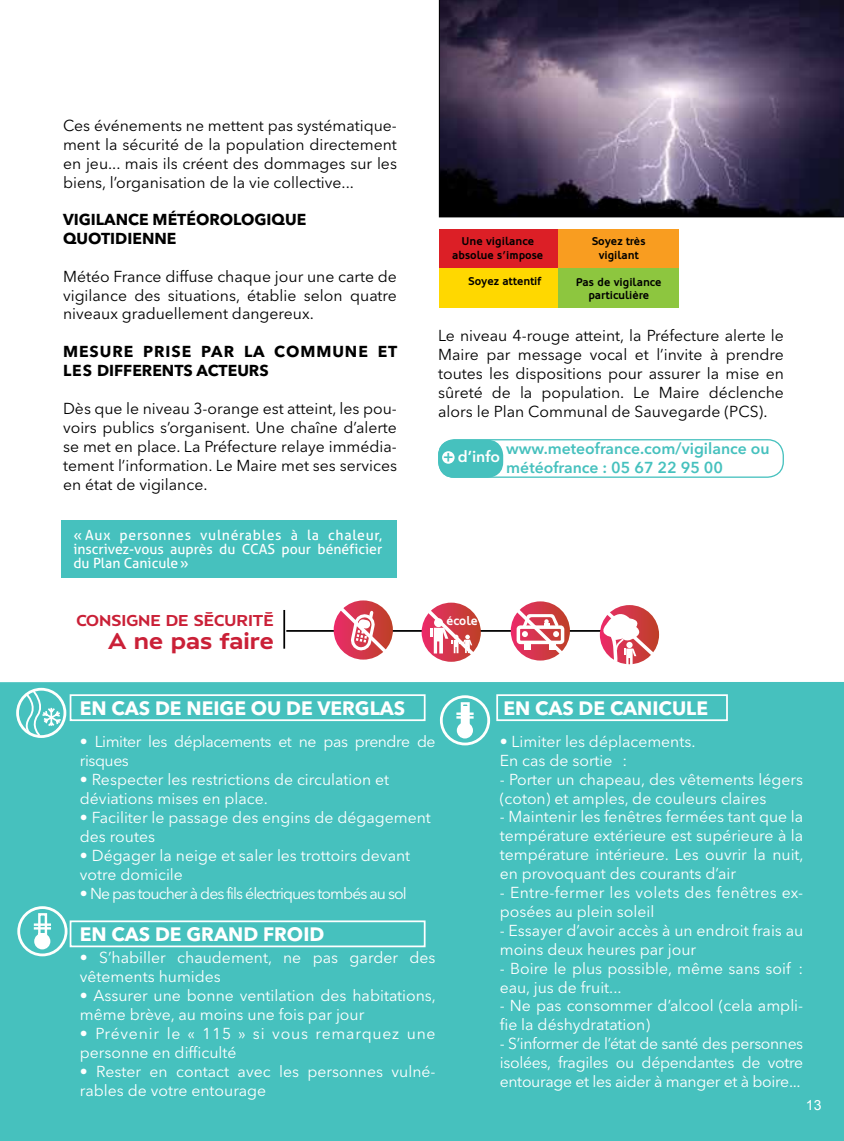
<style>
.page{position:relative;width:844px;height:1141px;background:#fff}
.page>*{position:absolute;margin:0;border:0;box-sizing:border-box;transform-origin:0 0}
.t1{font:22.75px "Pau Display";color:#ca2037}
.t2{font:700 19.25px "Avenir Next LT Pro";color:#fff}
.t3{font:15.75px/18.9px "Avenir Next LT Pro";color:#fff}
.t4{font:15.75px/18.9px "Avenir Next LT Pro";color:#000;text-align:justify}
.t5{font:15.75px/18.9px "Avenir Next LT Pro";letter-spacing:.02em;color:#fff}
.t6{font:15.75px/18.9px "Avenir Next LT Pro";letter-spacing:.03em;color:#fff}
.t7{font:600 15.75px/18.9px "Avenir Next LT Pro";color:#46c1be}
.t8{font:15.75px/18.9px "Avenir Next LT Pro";letter-spacing:-.03em;color:#fff}
.t9{font:700 15.75px/18.9px "Avenir Next LT Pro";letter-spacing:.06em;color:#000}
.t10{font:15.75px "Avenir Next LT Pro";letter-spacing:-.06em;color:#fff}
.t11{font:700 15.75px/18.9px "Avenir Next LT Pro";color:#000}
.t12{font:15.75px "Pau Display";color:#ca2037}
.t13{font:600 15.75px "Avenir Next LT Pro";color:#fff}
.t14{font:14px/14px "Aller";color:#fff;text-align:justify}
.t15{font:14px "Arial";color:#fff}
.t16{font:700 12.25px "Oblik";color:#fff}
.t17{font:700 11.2px/13.5px "Oblik";color:#000;text-align:center}
.s1{color:#46c1be}
</style>
<div class="page">
<div style="left:0;top:682px;width:843px;height:459px;background:#46c1be"></div>
<svg style="left:439px;top:0;width:404px;height:217px;background:#524760"></svg>
<div style="left:34px;top:933px;width:16px;height:16px;background:#fff;border-radius:50%"></div>
<div style="left:38px;top:913px;width:9px;height:23px;border:2px solid #fff"></div>
<div style="left:38px;top:933px;width:7px;height:11px;background:#fff"></div>
<hr style="left:34px;top:923px;width:17px;height:3px;background:#fff">
<hr style="left:34px;top:927px;width:17px;height:3px;background:#fff">
<div style="left:17px;top:906px;width:50px;height:50px;border:3px solid #fffffd;border-radius:50%"></div>
<div style="left:16px;top:688px;width:50px;height:50px;border:3px solid #fffffd;border-radius:50%"></div>
<svg style="left:20px;top:689px;width:43px;height:48px"></svg>
<hr style="left:286px;top:630px;width:356px;height:2px;background:#000">
<hr style="left:283px;top:610px;width:2px;height:39px;background:#000">
<svg style="left:421px;top:603px;width:59px;height:59px"></svg>
<svg style="left:423px;top:605px;width:56px;height:56px"></svg>
<svg style="left:333px;top:600px;width:60px;height:60px"></svg>
<svg style="left:335px;top:602px;width:56px;height:56px"></svg>
<svg style="left:597px;top:606px;width:60px;height:59px"></svg>
<div style="left:439px;top:229px;width:119px;height:40px;background:#dc1f26"></div>
<div style="left:558px;top:229px;width:121px;height:40px;background:#f99d20"></div>
<div style="left:439px;top:268px;width:120px;height:40px;background:#ffd800"></div>
<div style="left:558px;top:268px;width:121px;height:40px;background:#8dc63f"></div>
<div style="left:456px;top:722px;width:17px;height:16px;background:#fff;border-radius:50%"></div>
<div style="left:460px;top:702px;width:9px;height:23px;border:2px solid #fff"></div>
<div style="left:461px;top:706px;width:7px;height:20px;background:#fff"></div>
<hr style="left:456px;top:712px;width:17px;height:3px;background:#fff">
<hr style="left:456px;top:716px;width:17px;height:3px;background:#fff">
<div style="left:440px;top:695px;width:50px;height:50px;border:3px solid #fffffd;border-radius:50%"></div>
<svg style="left:510px;top:601px;width:59px;height:60px"></svg>
<svg style="left:510px;top:604px;width:57px;height:55px"></svg>
<div style="left:62px;top:521px;width:335px;height:57px;background:#46c1be"></div>
<div style="left:70px;top:694px;width:355px;height:27px;border:2px solid #fff"></div>
<div style="left:496px;top:694px;width:231px;height:27px;border:2px solid #fff"></div>
<div style="left:70px;top:920px;width:355px;height:27px;border:2px solid #fff"></div>
<div style="left:438px;top:440px;width:65px;height:38px;background:#46c1be;border-radius:16px"></div>
<div style="left:442px;top:451px;width:12px;height:13px;background:#fff;border-radius:50%"></div>
<div style="left:438px;top:439px;width:345px;height:39px;border:1px solid #46c1be;border-radius:16px"></div>
<p class="t4" style="left:63px;top:116px;width:335px">Ces événements ne mettent pas systématique&shy;ment la sécurité de la population directement en jeu... mais ils créent des dommages sur les biens, l’organisation de la vie collective...</p>
<p class="t11" style="left:63px;top:210px;width:245px">VIGILANCE MÉTÉOROLOGIQUE<br>QUOTIDIENNE</p>
<p class="t4" style="left:63px;top:267px;width:335px">Météo France diffuse chaque jour une carte de vigilance des situations, établie selon quatre niveaux graduellement dangereux.</p>
<p class="t9" style="left:63px;top:342px;width:336px">MESURE PRISE PAR LA COMMUNE ET<br>LES DIFFERENTS ACTEURS</p>
<p class="t4" style="left:63px;top:399px;width:335px">Dès que le niveau 3-orange est atteint, les pou&shy;voirs publics s’organisent. Une chaîne d’alerte se met en place. La Préfecture relaye immédia&shy;tement l’information. Le Maire met ses services en état de vigilance.</p>
<p class="t14" style="left:73px;top:528px;width:310px">« Aux personnes vulnérables à la chaleur, inscrivez-vous auprès du CCAS pour bénéficier du Plan Canicule»</p>
<p class="t12" style="left:76px;top:612px;width:199px">CONSIGNE DE SÉCURITÉ</p>
<h1 class="t1" style="left:108px;top:629px;width:167px">A ne pas faire</h1>
<p class="t2" style="left:80px;top:696px;width:327px">EN CAS DE NEIGE OU DE VERGLAS</p>
<p class="t17" style="left:452px;top:235px;width:93px">Une vigilance absolue s’impose</p>
<p class="t17" style="left:592px;top:235px;width:55px">Soyez très vigilant</p>
<p class="t17" style="left:468px;top:274px;width:75px">Soyez attentif</p>
<p class="t17" style="left:575px;top:276px;width:87px">Pas de vigilance particulière</p>
<p class="t4" style="left:438px;top:326px;width:347px">Le niveau 4-rouge atteint, la Préfecture alerte le Maire par message vocal et l’invite à prendre toutes les dispositions pour assurer la mise en sûreté de la population. Le Maire déclenche alors le Plan Communal de Sauvegarde (PCS).</p>
<p class="t7" style="left:506px;top:439px;width:265px">www.meteofrance.com/vigilance ou météofrance : 05 67 22 95 00</p>
<p class="t13" style="left:443px;top:447px;width:58px"><span class="s1">+</span> d’info</p>
<p class="t16" style="left:446px;top:614px;width:33px">école</p>
<p class="t2" style="left:503px;top:696px;width:206px">EN CAS DE CANICULE</p>
<p class="t8" style="left:80px;top:732px;width:357px">• Limiter les déplacements et ne pas prendre de risques</p>
<p class="t3" style="left:80px;top:770px;width:311px">• Respecter les restrictions de circulation et déviations mises en place.</p>
<p class="t3" style="left:80px;top:808px;width:352px">• Faciliter le passage des engins de dégagement des routes</p>
<p class="t3" style="left:80px;top:846px;width:332px">• Dégager la neige et saler les trottoirs devant votre domicile</p>
<p class="t10" style="left:80px;top:884px;width:328px">• Ne pas toucher à des fils électriques tombés au sol</p>
<p class="t2" style="left:80px;top:922px;width:246px">EN CAS DE GRAND FROID</p>
<p class="t3" style="left:80px;top:948px;width:357px">• S’habiller chaudement, ne pas garder des vêtements humides</p>
<p class="t3" style="left:80px;top:986px;width:357px">• Assurer une bonne ventilation des habitations, même brève, au moins une fois par jour</p>
<p class="t6" style="left:80px;top:1024px;width:357px">• Prévenir le « 115 » si vous remarquez une personne en difficulté</p>
<p class="t3" style="left:80px;top:1062px;width:357px">• Rester en contact avec les personnes vulné&shy;rables de votre entourage</p>
<p class="t3" style="left:499px;top:732px;width:197px">• Limiter les déplacements.<br>En cas de sortie :</p>
<p class="t3" style="left:499px;top:770px;width:305px">- Porter un chapeau, des vêtements légers (coton) et amples, de couleurs claires</p>
<p class="t3" style="left:499px;top:807px;width:305px;text-align:justify">- Maintenir les fenêtres fermées tant que la température extérieure est supérieure à la température intérieure. Les ouvrir la nuit, en provoquant des courants d’air</p>
<p class="t5" style="left:499px;top:883px;width:305px">- Entre-fermer les volets des fenêtres ex&shy;posées au plein soleil</p>
<p class="t3" style="left:499px;top:921px;width:305px">- Essayer d’avoir accès à un endroit frais au moins deux heures par jour</p>
<p class="t3" style="left:499px;top:959px;width:305px">- Boire le plus possible, même sans soif : eau, jus de fruit...</p>
<p class="t3" style="left:499px;top:996px;width:305px">- Ne pas consommer d’alcool (cela ampli&shy;fie la déshydratation)</p>
<p class="t3" style="left:499px;top:1034px;width:305px;text-align:justify">- S’informer de l’état de santé des personnes isolées, fragiles ou dépendantes de votre entourage et les aider à manger et à boire...</p>
<p class="t15" style="left:805px;top:1096px;width:17px">13</p>
</div>
